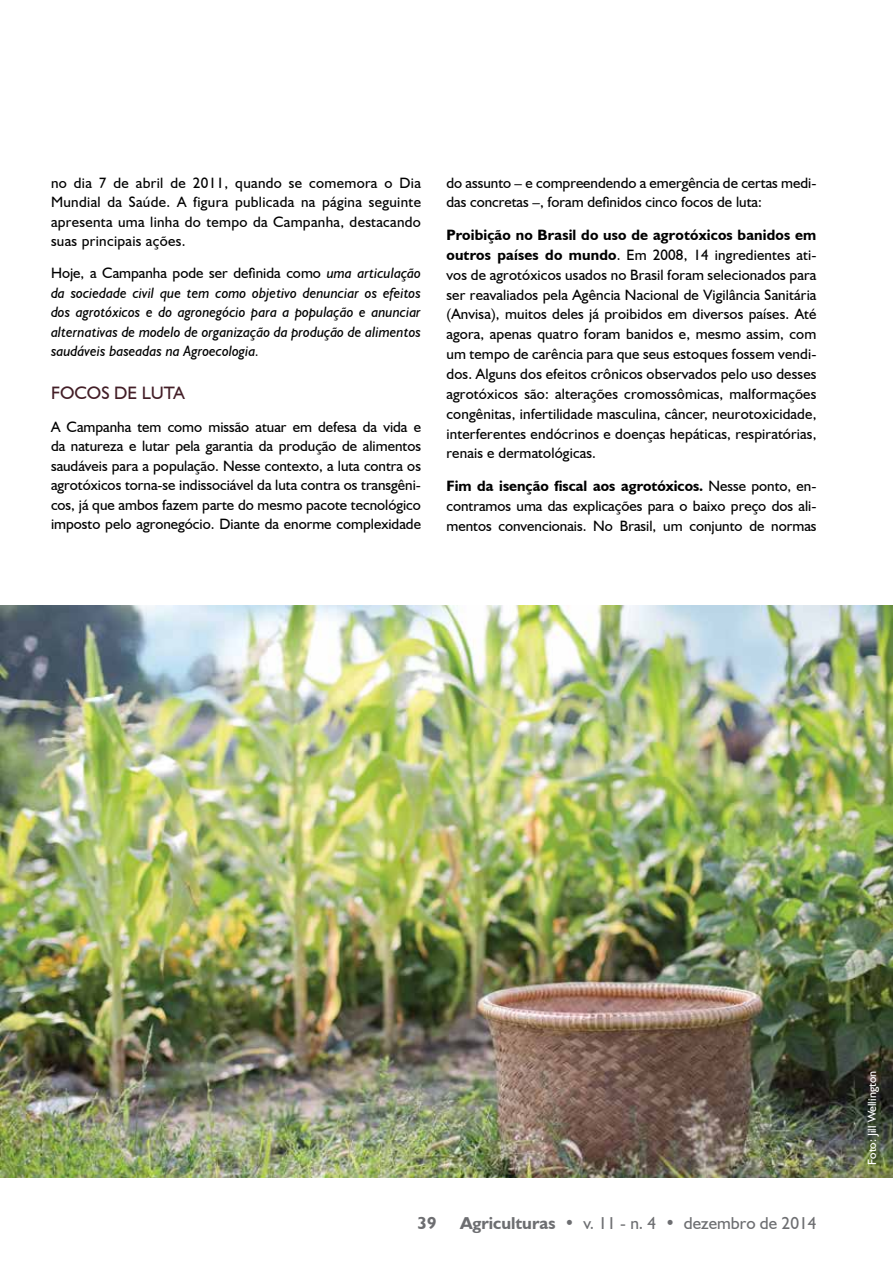
<style>
.page{position:relative;width:893px;height:1263px;background:#fff}
.page>*{position:absolute;margin:0;border:0;box-sizing:border-box;transform-origin:0 0}
.t1{font:18px "Humanist 521 BT";color:#431e27}
.t2{font:17.25px "Humanist 521 BT";color:#6d6e71}
.t3{font:700 17.25px "Humanist 521 BT";color:#6d6e71}
.t4{font:15px/19.8px "Humanist 521 BT";color:#000;text-align:justify}
.t5{font:italic 15px/19.5px "Humanist 521 BT";color:#000;text-align:justify}
.t6{font:12px "Humanist 521 BT";color:#fff}
.s1{font-style:normal}
.s2{font-weight:700}
</style>
<div class="page">
<img style="left:0;top:606px;width:893px;height:572px">
<p class="t4" style="left:51px;top:172px;width:371px">no dia 7 de abril de 2011, quando se comemora o Dia Mundial da Saúde. A figura publicada na página seguinte apresenta uma linha do tempo da Campanha, destacando suas principais ações.</p>
<p class="t5" style="left:51px;top:263px;width:371px"><span class="s1">Hoje, a Campanha pode ser definida como</span> uma articulação da sociedade civil que tem como objetivo denunciar os efeitos dos agrotóxicos e do agronegócio para a população e anunciar alternativas de modelo de organização da produção de alimentos saudáveis baseadas na Agroecologia.</p>
<p class="t1" style="left:51px;top:382px;width:23px">Focos</p>
<p class="t1" style="left:114px;top:382px;width:40px">de luta</p>
<p class="t4" style="left:51px;top:416px;width:371px">A Campanha tem como missão atuar em defesa da vida e da natureza e lutar pela garantia da produção de alimentos saudáveis para a população. Nesse contexto, a luta contra os agrotóxicos torna-se indissociável da luta contra os transgêni&shy;cos, já que ambos fazem parte do mesmo pacote tecnológico imposto pelo agronegócio. Diante da enorme complexidade</p>
<p class="t4" style="left:446px;top:172px;width:371px">do assunto – e compreendendo a emergência de certas medi&shy;das concretas –, foram definidos cinco focos de luta:</p>
<p class="t4" style="left:446px;top:225px;width:371px"><span class="s2">Proibição no Brasil do uso de agrotóxicos banidos em outros países do mundo</span>. Em 2008, 14 ingredientes ati&shy;vos de agrotóxicos usados no Brasil foram selecionados para ser reavaliados pela Agência Nacional de Vigilância Sanitária (Anvisa), muitos deles já proibidos em diversos países. Até agora, apenas quatro foram banidos e, mesmo assim, com um tempo de carência para que seus estoques fossem vendi&shy;dos. Alguns dos efeitos crônicos observados pelo uso desses agrotóxicos são: alterações cromossômicas, malformações congênitas, infertilidade masculina, câncer, neurotoxicidade, interferentes endócrinos e doenças hepáticas, respiratórias, renais e dermatológicas.</p>
<p class="t4" style="left:446px;top:476px;width:371px"><span class="s2">Fim da isenção fiscal aos agrotóxicos.</span> Nesse ponto, en&shy;contramos uma das explicações para o baixo preço dos ali&shy;mentos convencionais. No Brasil, um conjunto de normas</p>
<p class="t3" style="left:418px;top:1213px;width:20px">39</p>
<p class="t2" style="left:460px;top:1213px;width:358px"><span class="s2">Agriculturas</span> • v. 11 - n. 4 • dezembro de 2014</p>
<p class="t6" style="left:865px;top:1165px;width:96px;rotate:-90deg">Foto: Jill Wellington</p>
</div>
